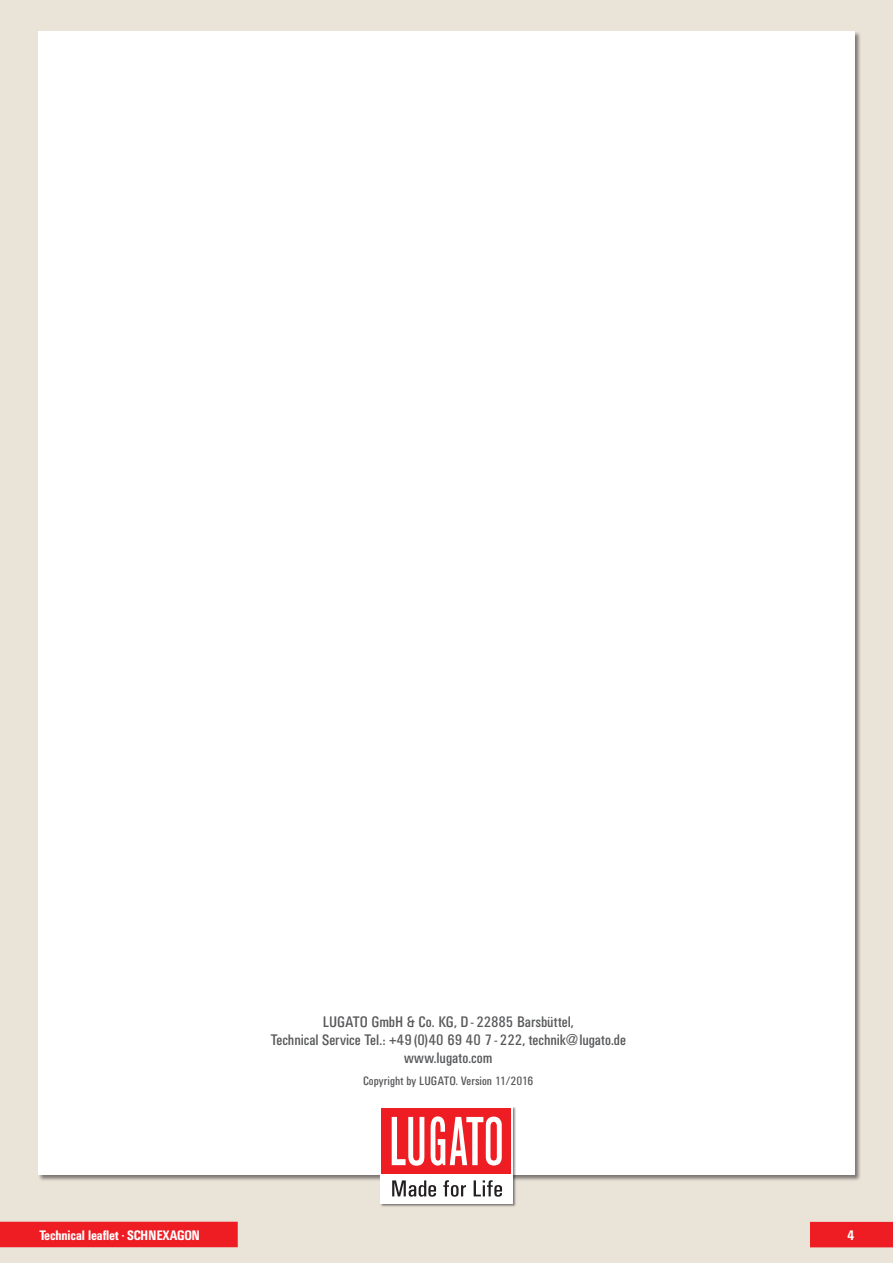
<style>
.page{position:relative;width:893px;height:1263px;background:#e9e3d8}
.page>*{position:absolute;margin:0;border:0;box-sizing:border-box;transform-origin:0 0}
.t1{font:condensed 15px/18px "UN11";letter-spacing:.005em;color:#57585a;text-align:center}
.t2{font:500 condensed 13.5px "UN11";color:#fff}
.t3{font:condensed 12px "UN11";letter-spacing:.015em;color:#57585a}
.s1{font-family:"Univers"}
</style>
<div class="page">
<div style="left:810px;top:1222px;width:83px;height:25px;background:#ee1d23"></div>
<div style="left:38px;top:31px;width:817px;height:1144px;background:#fff"></div>
<div style="left:0;top:1222px;width:238px;height:25px;background:#ee1d23"></div>
<div style="left:380px;top:1107px;width:137px;height:101px;background:#231f20;opacity:.55"></div>
<div style="left:380px;top:1106px;width:133px;height:97px;background:#fff"></div>
<div style="left:382px;top:1108px;width:129px;height:66px;background:#ee1d23"></div>
<svg style="left:392px;top:1117px;width:32px;height:49px"></svg>
<svg style="left:430px;top:1116px;width:72px;height:50px"></svg>
<svg style="left:392px;top:1180px;width:44px;height:17px"></svg>
<svg style="left:443px;top:1180px;width:23px;height:17px"></svg>
<svg style="left:474px;top:1180px;width:28px;height:17px"></svg>
<p class="t1" style="left:271px;top:1013px;width:357px">LUGATO GmbH &amp; Co. KG, D- 22885 Barsbüttel,<br>Technical Service Tel.: +49 (0)40 69 40 7 - 222, technik<span class="s1">@</span>lugato.de www.lugato.com</p>
<p class="t3" style="left:363px;top:1074px;width:172px">Copyright by LUGATO. Version 11/2016</p>
<p class="t2" style="left:39px;top:1227px;width:162px">Technical leaflet <sup>•</sup> SCHNEXAGON</p>
<p class="t2" style="left:847px;top:1227px;width:8px">4</p>
</div>
